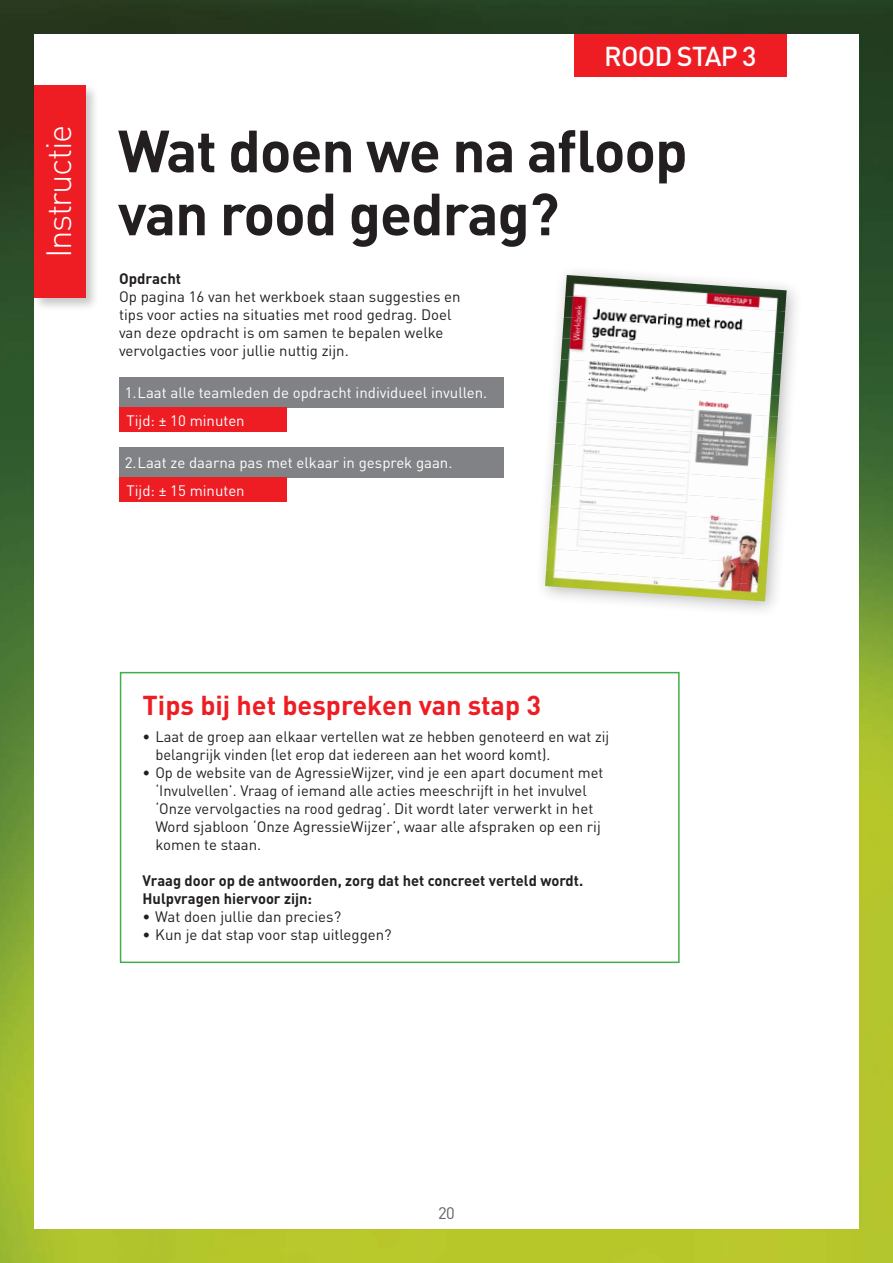
<style>
.page{position:relative;width:893px;height:1263px;background:#fff}
.page>*{position:absolute;margin:0;border:0;box-sizing:border-box;transform-origin:0 0}
.t1{font:700 58.5px/63px "DINOT";letter-spacing:-.02em;color:#231f20}
.t2{font:300 34.8px "DINOT";letter-spacing:-.04em;color:#fff}
.t3{font:700 27px "DINOT";color:#ee1d23}
.t4{font:500 27px "DINOT";letter-spacing:-.03em;color:#fff}
.t5{font:16.5px "DINOT";color:#636366}
.t6{font:15px/18px "DINOT";color:#231f20}
.t7{font:15px "DINOT";color:#fff}
.t8{font:700 15px/18px "DINOT";color:#231f20}
</style>
<div class="page">
<img style="left:0;top:0;width:893px;height:1263px">
<div style="left:34px;top:34px;width:825px;height:1195px;background:#fff"></div>
<div style="left:32px;top:83px;width:67px;height:229px;background:#231f20;opacity:.25"></div>
<div style="left:34px;top:85px;width:51px;height:213px;background:#ee1d23"></div>
<div style="left:119px;top:378px;width:384px;height:30px;background:#808285"></div>
<div style="left:119px;top:408px;width:167px;height:24px;background:#ee1d23"></div>
<div style="left:119px;top:448px;width:384px;height:30px;background:#808285"></div>
<div style="left:119px;top:478px;width:167px;height:24px;background:#ee1d23"></div>
<div style="left:574px;top:34px;width:213px;height:43px;background:#ee1d23"></div>
<div style="left:535px;top:265px;width:268px;height:353px;background:#231f20;opacity:.3"></div>
<img style="left:565px;top:275px;width:222px;height:36px">
<img style="left:564px;top:296px;width:221px;height:36px">
<img style="left:562px;top:317px;width:222px;height:36px">
<img style="left:561px;top:338px;width:221px;height:37px">
<img style="left:559px;top:359px;width:222px;height:37px">
<img style="left:558px;top:380px;width:221px;height:37px">
<img style="left:556px;top:401px;width:222px;height:37px">
<img style="left:555px;top:422px;width:221px;height:37px">
<img style="left:553px;top:443px;width:222px;height:37px">
<img style="left:552px;top:464px;width:221px;height:37px">
<img style="left:551px;top:485px;width:221px;height:37px">
<img style="left:549px;top:507px;width:221px;height:36px">
<img style="left:548px;top:528px;width:221px;height:36px">
<img style="left:546px;top:549px;width:221px;height:36px">
<img style="left:545px;top:570px;width:221px;height:31px">
<div style="left:120px;top:672px;width:560px;height:291px;border:2px solid #40ae49"></div>
<h2 class="t2" style="left:37px;top:258px;width:135px;rotate:-90deg">Instructie</h2>
<h3 class="t4" style="left:604px;top:39px;width:154px">ROOD STAP 3</h3>
<h1 class="t1" style="left:118px;top:118px;width:571px">Wat doen we na afloop van rood gedrag?</h1>
<p class="t8" style="left:119px;top:269px;width:64px">Opdracht</p>
<p class="t6" style="left:119px;top:287px;width:343px">Op pagina 16 van het werkboek staan suggesties en tips voor acties na situaties met rood gedrag. Doel van deze opdracht is om samen te bepalen welke vervolgacties voor jullie nuttig zijn.</p>
<p class="t7" style="left:125px;top:383px;width:364px">1.Laat alle teamleden de opdracht individueel invullen.</p>
<p class="t7" style="left:127px;top:411px;width:120px">Tijd: ± 10 minuten</p>
<p class="t7" style="left:125px;top:453px;width:329px">2.Laat ze daarna pas met elkaar in gesprek gaan.</p>
<p class="t7" style="left:127px;top:481px;width:120px">Tijd: ± 15 minuten</p>
<h3 class="t3" style="left:143px;top:688px;width:400px">Tips bij het bespreken van stap 3</h3>
<p class="t6" style="left:155px;top:728px;width:455px;text-indent:-13px">• Laat de groep aan elkaar vertellen wat ze hebben genoteerd en wat zij belangrijk vinden (let erop dat iedereen aan het woord komt).</p>
<p class="t6" style="left:155px;top:764px;width:450px;text-indent:-13px">• Op de website van de AgressieWijzer, vind je een apart document met ‘Invulvellen’. Vraag of iemand alle acties meeschrijft in het invulvel ‘Onze vervolgacties na rood gedrag’. Dit wordt later verwerkt in het Word sjabloon ‘Onze AgressieWijzer’, waar alle afspraken op een rij komen te staan.</p>
<p class="t8" style="left:143px;top:871px;width:442px">Vraag door op de antwoorden, zorg dat het concreet verteld wordt.<br>Hulpvragen hiervoor zijn:</p>
<p class="t6" style="left:143px;top:908px;width:200px">• Wat doen jullie dan precies?</p>
<p class="t6" style="left:143px;top:926px;width:251px">• Kun je dat stap voor stap uitleggen?</p>
<p class="t5" style="left:438px;top:1203px;width:18px">20</p>
</div>
